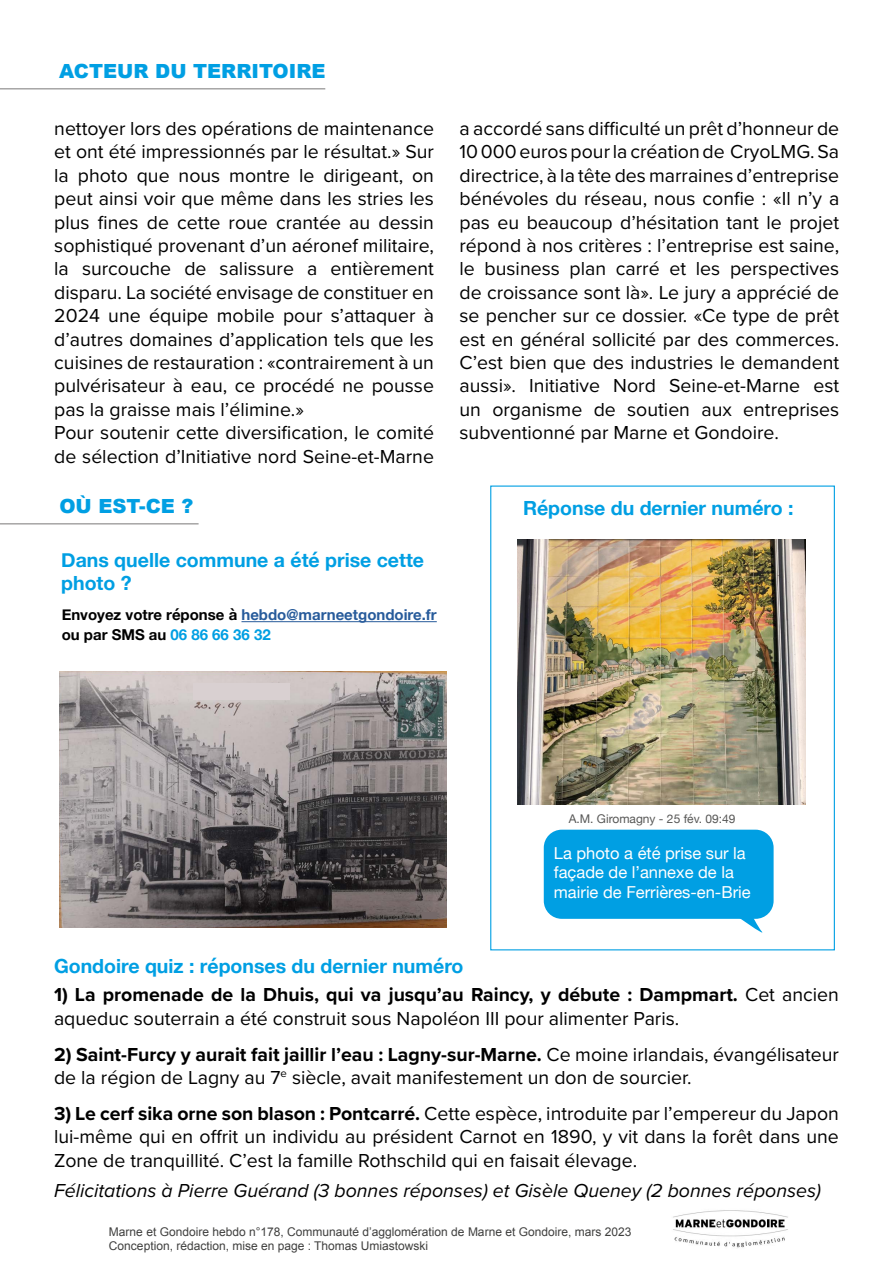
<style>
.page{position:relative;width:893px;height:1263px;background:#fff}
.page>*{position:absolute;margin:0;border:0;box-sizing:border-box;transform-origin:0 0}
.t1{font:19.5px/23.4px "Proxima Nova";color:#000}
.t2{font:700 19.5px/23.4px "Helvetica Neue";color:#009fe3}
.t3{font:italic 19.5px "Proxima Nova";color:#000}
.t4{font:900 19.5px "Arial";color:#009fe3}
.t5{font:16.5px/19.8px "Helvetica Neue";color:#fff}
.t6{font:700 15px/19.5px "Helvetica Neue";color:#000}
.t7{font:12px/14.4px "Arial";color:#3f3f3e}
.t8{font:12px "Helvetica Neue";color:#575756}
.s1{color:#275b9b}
.s2{color:#009fe3}
.s3{font-weight:700}
</style>
<div class="page">
<hr style="left:0;top:88px;width:325px;height:2px;background:#a6a5a5">
<hr style="left:241px;top:621px;width:196px;height:1px;background:#275b9b">
<hr style="left:0;top:523px;width:199px;height:1px;background:#a6a5a5">
<img style="left:518px;top:540px;width:287px;height:265px">
<div style="left:490px;top:485px;width:345px;height:465px;border:1px solid #009fe3"></div>
<div style="left:544px;top:830px;width:230px;height:89px;background:#009fe3;border-radius:18px"></div>
<svg style="left:731px;top:914px;width:37px;height:19px"></svg>
<img style="left:59px;top:672px;width:387px;height:255px">
<div style="left:193px;top:684px;width:96px;height:16px;background:#d9d0d1"></div>
<img style="left:673px;top:1210px;width:115px;height:38px">
<div style="left:423px;top:913px;width:14px;height:6px;background:#756969"></div>
<p class="t4" style="left:59px;top:57px;width:268px">ACTEUR DU TERRITOIRE</p>
<p class="t1" style="left:54px;top:116px;width:381px">nettoyer lors des opérations de maintenance et ont été impressionnés par le résultat.» Sur la photo que nous montre le dirigeant, on peut ainsi voir que même dans les stries les plus fines de cette roue crantée au dessin sophistiqué provenant d’un aéronef militaire, la surcouche de salissure a entièrement disparu. La société envisage de constituer en 2024 une équipe mobile pour s’attaquer à d’autres domaines d’application tels que les cuisines de restauration : «contrairement à un pulvérisateur à eau, ce procédé ne pousse pas la graisse mais l’élimine.»<br>Pour soutenir cette diversification, le comité de sélection d’Initiative nord Seine-et-Marne</p>
<p class="t1" style="left:459px;top:116px;width:381px;text-align:justify">a accordé sans difficulté un prêt d’honneur de 10 000 euros pour la création de CryoLMG. Sa directrice, à la tête des marraines d’entreprise bénévoles du réseau, nous confie : «Il n’y a pas eu beaucoup d’hésitation tant le projet répond à nos critères : l’entreprise est saine, le business plan carré et les perspectives de croissance sont là». Le jury a apprécié de se pencher sur ce dossier. «Ce type de prêt est en général sollicité par des commerces.<br>C’est bien que des industries le demandent aussi». Initiative Nord Seine-et-Marne est un organisme de soutien aux entreprises subventionné par Marne et Gondoire.</p>
<p class="t4" style="left:59px;top:492px;width:136px">OÙ EST-CE ?</p>
<p class="t2" style="left:523px;top:496px;width:272px">Réponse du dernier numéro :</p>
<p class="t2" style="left:61px;top:549px;width:364px">Dans quelle commune a été prise cette photo ?</p>
<p class="t6" style="left:62px;top:605px;width:377px">Envoyez votre réponse à <span class="s1">hebdo@marneetgondoire.fr </span>ou par SMS au <span class="s2">06 86 66 36 32</span></p>
<p class="t8" style="left:569px;top:810px;width:168px">A.M. Giromagny - 25 fév. 09:49</p>
<p class="t5" style="left:554px;top:844px;width:198px">La photo a été prise sur la façade de l’annexe de la mairie de Ferrières-en-Brie</p>
<p class="t2" style="left:54px;top:954px;width:411px">Gondoire quiz : réponses du dernier numéro</p>
<p class="t1" style="left:54px;top:982px;width:786px"><span class="s3">1) La promenade de la Dhuis, qui va jusqu’au Raincy, y débute : Dampmart.</span> Cet ancien aqueduc souterrain a été construit sous Napoléon III pour alimenter Paris.</p>
<p class="t1" style="left:54px;top:1041px;width:786px"><span class="s3">2) Saint-Furcy y aurait fait jaillir l’eau : Lagny-sur-Marne.</span> Ce moine irlandais, évangélisateur de la région de Lagny au 7<sup>e</sup> siècle, avait manifestement un don de sourcier.</p>
<p class="t1" style="left:54px;top:1101px;width:786px;text-align:justify"><span class="s3">3) Le cerf sika orne son blason : Pontcarré.</span> Cette espèce, introduite par l’empereur du Japon lui-même qui en offrit un individu au président Carnot en 1890, y vit dans la forêt dans une Zone de tranquillité. C’est la famille Rothschild qui en faisait élevage.</p>
<p class="t3" style="left:54px;top:1176px;width:768px">Félicitations à Pierre Guérand (3 bonnes réponses) et Gisèle Queney (2 bonnes réponses)</p>
<p class="t7" style="left:109px;top:1224px;width:524px">Marne et Gondoire hebdo n°178, Communauté d’agglomération de Marne et Gondoire, mars 2023<br>Conception, rédaction, mise en page : Thomas Umiastowski</p>
</div>
